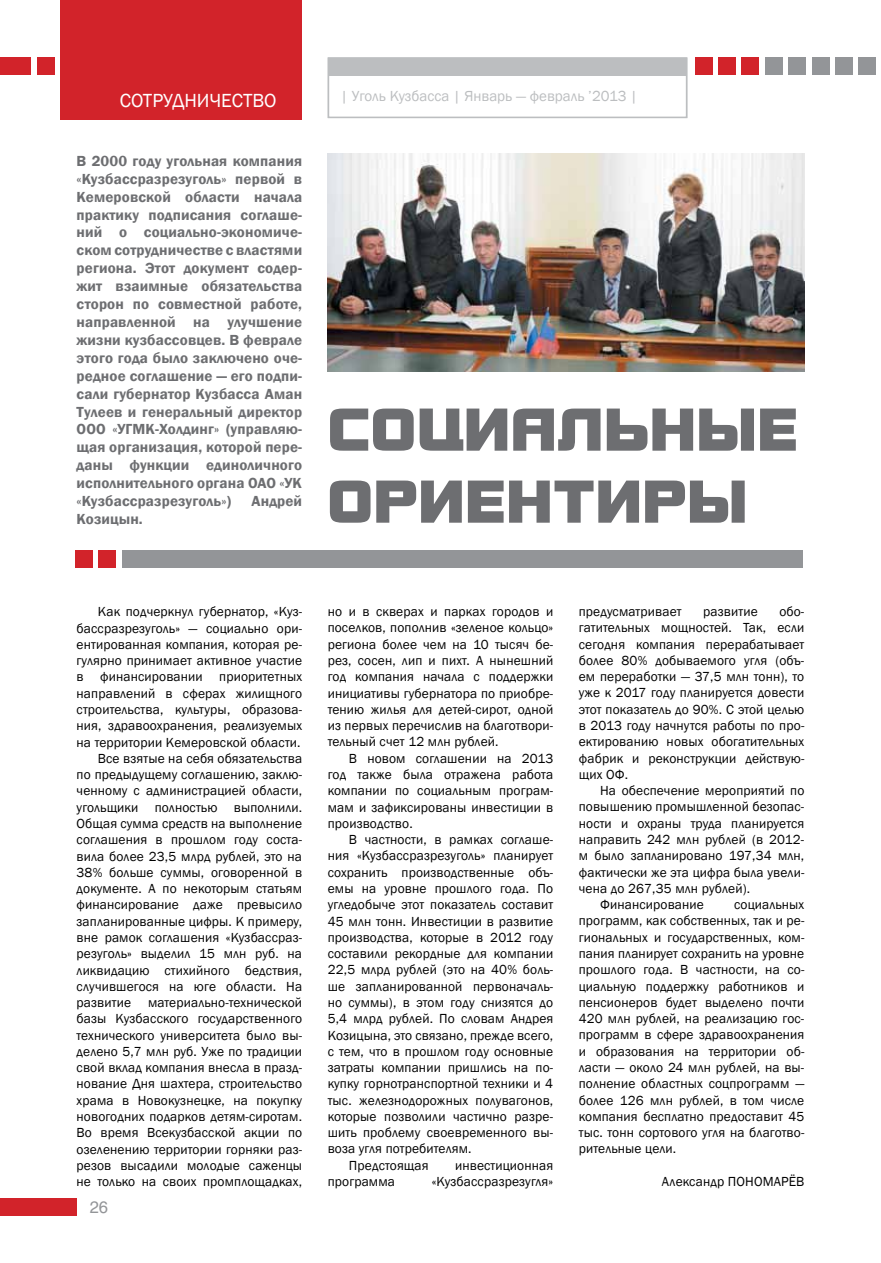
<style>
.page{position:relative;width:881px;height:1263px;background:#fff}
.page>*{position:absolute;margin:0;border:0;box-sizing:border-box;transform-origin:0 0}
.t1{font:19.5px "Franklin Gothic";color:#fff}
.t2{font:16.5px "Helios";color:#939598}
.t3{font:600 15px/17.9px "Franklin Gothic";letter-spacing:.01em;color:#6d6e71;text-align:justify}
.t4{font:15px "Franklin Gothic";color:#bcbec0}
.t5{font:13.5px/16.4px "Franklin Gothic";letter-spacing:.01em;color:#000;text-align:justify}
</style>
<div class="page">
<div style="left:327px;top:57px;width:360px;height:61px;background:#fff;border:2px solid #bcbec0"></div>
<div style="left:858px;top:58px;width:17px;height:17px;background:#939598"></div>
<div style="left:327px;top:59px;width:359px;height:17px;background:#bcbec0"></div>
<div style="left:0;top:1198px;width:77px;height:17px;background:#d2232a"></div>
<div style="left:37px;top:58px;width:17px;height:17px;background:#d2232a"></div>
<div style="left:0;top:58px;width:30px;height:17px;background:#d2232a"></div>
<div style="left:835px;top:58px;width:17px;height:17px;background:#939598"></div>
<div style="left:811px;top:58px;width:17px;height:17px;background:#939598"></div>
<div style="left:788px;top:58px;width:17px;height:17px;background:#939598"></div>
<div style="left:765px;top:58px;width:17px;height:17px;background:#939598"></div>
<div style="left:741px;top:58px;width:17px;height:17px;background:#d2232a"></div>
<div style="left:718px;top:58px;width:17px;height:17px;background:#d2232a"></div>
<div style="left:694px;top:58px;width:17px;height:17px;background:#d2232a"></div>
<div style="left:60px;top:1px;width:242px;height:119px;background:#d2232a"></div>
<svg style="left:330px;top:481px;width:414px;height:42px"></svg>
<svg style="left:330px;top:409px;width:465px;height:42px"></svg>
<img style="left:327px;top:153px;width:477px;height:218px">
<div style="left:122px;top:550px;width:680px;height:17px;background:#939598"></div>
<div style="left:99px;top:550px;width:17px;height:17px;background:#d2232a"></div>
<div style="left:75px;top:550px;width:17px;height:17px;background:#d2232a"></div>
<h1 class="t1" style="left:120px;top:88px;width:24px">Сотрудничество</h1>
<p class="t3" style="left:77px;top:152px;width:227px">В 2000 году угольная компания «Кузбассразрезуголь» первой в Кемеровской области начала практику подписания соглаше&shy;ний о социально-экономиче&shy;ском сотрудничестве с властями региона. Этот документ содер&shy;жит взаимные обязательства сторон по совместной работе, направленной на улучшение жизни кузбассовцев. В феврале этого года было заключено оче&shy;редное соглашение — его подпи&shy;сали губернатор Кузбасса Аман Тулеев и генеральный директор ООО «УГМК-Холдинг» (управляю&shy;щая организация, которой пере&shy;даны функции единоличного исполнительного органа ОАО «УК «Кузбассразрезуголь»)</p>
<p class="t3" style="left:251px;top:492px;width:52px">Андрей</p>
<p class="t3" style="left:77px;top:510px;width:68px">Козицын.</p>
<p class="t4" style="left:340px;top:87px;width:298px">| Уголь Кузбасса | Январь — февраль ’2013 |</p>
<p class="t5" style="left:98px;top:604px;width:206px">Как подчеркнул губернатор, «Куз-</p>
<p class="t5" style="left:77px;top:620px;width:227px">бассразрезуголь» — социально ори-</p>
<p class="t5" style="left:77px;top:636px;width:227px">ентированная компания, которая ре-</p>
<p class="t5" style="left:77px;top:653px;width:227px">гулярно принимает активное участие</p>
<p class="t5" style="left:77px;top:669px;width:227px">в финансировании приоритетных</p>
<p class="t5" style="left:77px;top:685px;width:227px">направлений в сферах жилищного</p>
<p class="t5" style="left:77px;top:702px;width:227px">строительства, культуры, образова-</p>
<p class="t5" style="left:77px;top:718px;width:227px">ния, здравоохранения, реализуемых</p>
<p class="t5" style="left:77px;top:734px;width:225px">на территории Кемеровской области.</p>
<p class="t5" style="left:98px;top:750px;width:206px">Все взятые на себя обязательства</p>
<p class="t5" style="left:77px;top:767px;width:227px">по предыдущему соглашению, заклю-</p>
<p class="t5" style="left:77px;top:783px;width:227px">ченному с администрацией области,</p>
<p class="t5" style="left:77px;top:799px;width:227px">угольщики полностью выполнили.</p>
<p class="t5" style="left:77px;top:815px;width:227px">Общая сумма средств на выполнение</p>
<p class="t5" style="left:77px;top:832px;width:227px">соглашения в прошлом году соста-</p>
<p class="t5" style="left:77px;top:848px;width:227px">вила более 23,5 млрд рублей, это на</p>
<p class="t5" style="left:77px;top:864px;width:227px">38% больше суммы, оговоренной в</p>
<p class="t5" style="left:77px;top:881px;width:227px">документе. А по некоторым статьям</p>
<p class="t5" style="left:77px;top:897px;width:227px">финансирование даже превысило</p>
<p class="t5" style="left:77px;top:913px;width:227px">запланированные цифры. К примеру,</p>
<p class="t5" style="left:77px;top:929px;width:227px">вне рамок соглашения «Кузбассраз-</p>
<p class="t5" style="left:77px;top:946px;width:227px">резуголь» выделил 15 млн руб. на</p>
<p class="t5" style="left:77px;top:962px;width:227px">ликвидацию стихийного бедствия,</p>
<p class="t5" style="left:77px;top:978px;width:227px">случившегося на юге области. На</p>
<p class="t5" style="left:77px;top:995px;width:56px">развитие</p>
<p class="t5" style="left:77px;top:995px;width:227px;text-indent:71px">материально-технической базы Кузбасского государственного технического университета было вы&shy;делено 5,7 млн руб. Уже по традиции свой вклад компания внесла в празд&shy;нование Дня шахтера, строительство храма в Новокузнецке, на покупку новогодних подарков детям-сиротам.<br>Во время Всекузбасской акции по озеленению территории горняки раз&shy;резов высадили молодые саженцы не только на своих промплощадках,</p>
<p class="t2" style="left:90px;top:1197px;width:20px">26</p>
<p class="t5" style="left:327px;top:604px;width:227px">но и в скверах и парках городов и поселков, пополнив «зеленое кольцо» региона более чем на 10 тысяч бе&shy;рез, сосен, лип и пихт. А нынешний год компания начала с поддержки инициативы губернатора по приобре&shy;тению жилья для детей-сирот, одной из первых перечислив на благотвори&shy;тельный счет 12 млн рублей.</p>
<p class="t5" style="left:327px;top:750px;width:227px;text-indent:21px">В новом соглашении на 2013 год также была отражена работа компании по социальным програм&shy;мам и зафиксированы инвестиции в производство.</p>
<p class="t5" style="left:349px;top:832px;width:206px">В частности, в рамках соглаше-</p>
<p class="t5" style="left:327px;top:848px;width:227px">ния «Кузбассразрезуголь» планирует</p>
<p class="t5" style="left:327px;top:864px;width:227px">сохранить производственные объ-</p>
<p class="t5" style="left:327px;top:880px;width:227px">емы на уровне прошлого года. По</p>
<p class="t5" style="left:327px;top:897px;width:227px">угледобыче этот показатель составит</p>
<p class="t5" style="left:327px;top:913px;width:227px">45 млн тонн. Инвестиции в развитие</p>
<p class="t5" style="left:327px;top:929px;width:227px">производства, которые в 2012 году</p>
<p class="t5" style="left:327px;top:946px;width:227px">составили рекордные для компании</p>
<p class="t5" style="left:327px;top:962px;width:227px">22,5 млрд рублей (это на 40% боль-</p>
<p class="t5" style="left:327px;top:978px;width:227px">ше запланированной первоначаль-</p>
<p class="t5" style="left:327px;top:994px;width:227px">но суммы), в этом году снизятся до</p>
<p class="t5" style="left:327px;top:1011px;width:227px">5,4 млрд рублей. По словам Андрея</p>
<p class="t5" style="left:327px;top:1027px;width:227px">Козицына, это связано, прежде всего,</p>
<p class="t5" style="left:327px;top:1043px;width:227px">с тем, что в прошлом году основные</p>
<p class="t5" style="left:327px;top:1060px;width:227px">затраты компании пришлись на по-</p>
<p class="t5" style="left:327px;top:1076px;width:227px">купку горнотранспортной техники и 4</p>
<p class="t5" style="left:327px;top:1092px;width:227px">тыс. железнодорожных полувагонов,</p>
<p class="t5" style="left:327px;top:1108px;width:227px">которые позволили частично разре-</p>
<p class="t5" style="left:327px;top:1125px;width:227px">шить проблему своевременного вы-</p>
<p class="t5" style="left:327px;top:1141px;width:145px">воза угля потребителям.</p>
<p class="t5" style="left:349px;top:1157px;width:81px">Предстоящая</p>
<p class="t5" style="left:455px;top:1157px;width:100px">инвестиционная</p>
<p class="t5" style="left:327px;top:1174px;width:69px">программа</p>
<p class="t5" style="left:431px;top:1174px;width:123px">«Кузбассразрезугля»</p>
<p class="t5" style="left:578px;top:604px;width:227px;text-indent:200px">обо&shy;гатительных мощностей. Так, если сегодня компания перерабатывает более 80% добываемого угля (объ&shy;ем переработки — 37,5 млн тонн), то уже к 2017 году планируется довести этот показатель до 90%. С этой целью в 2013 году начнутся работы по про&shy;ектированию новых обогатительных фабрик и реконструкции действую&shy;щих ОФ.</p>
<p class="t5" style="left:600px;top:783px;width:206px">На обеспечение мероприятий по</p>
<p class="t5" style="left:578px;top:799px;width:227px">повышению промышленной безопас-</p>
<p class="t5" style="left:578px;top:815px;width:227px">ности и охраны труда планируется</p>
<p class="t5" style="left:578px;top:831px;width:227px">направить 242 млн рублей (в 2012-</p>
<p class="t5" style="left:578px;top:848px;width:227px">м было запланировано 197,34 млн,</p>
<p class="t5" style="left:578px;top:864px;width:227px">фактически же эта цифра была увели-</p>
<p class="t5" style="left:578px;top:880px;width:173px">чена до 267,35 млн рублей).</p>
<p class="t5" style="left:600px;top:897px;width:105px">Финансирование</p>
<p class="t5" style="left:578px;top:604px;width:104px">предусматривает</p>
<p class="t5" style="left:703px;top:604px;width:56px">развитие</p>
<p class="t5" style="left:578px;top:897px;width:227px;text-indent:155px">социальных программ, как собственных, так и ре&shy;гиональных и государственных, ком&shy;пания планирует сохранить на уровне прошлого года. В частности, на со&shy;циальную поддержку работников и пенсионеров будет выделено почти 420 млн рублей, на реализацию гос&shy;программ в сфере здравоохранения и образования на территории об&shy;ласти — около 24 млн рублей, на вы&shy;полнение областных соцпрограмм — более 126 млн рублей, в том числе компания бесплатно предоставит 45 тыс. тонн сортового угля на благотво&shy;рительные цели.</p>
<p class="t5" style="left:661px;top:1173px;width:85px">Александр Пономар</p>
<p class="t5" style="left:788px;top:1173px;width:15px">ёв</p>
</div>
